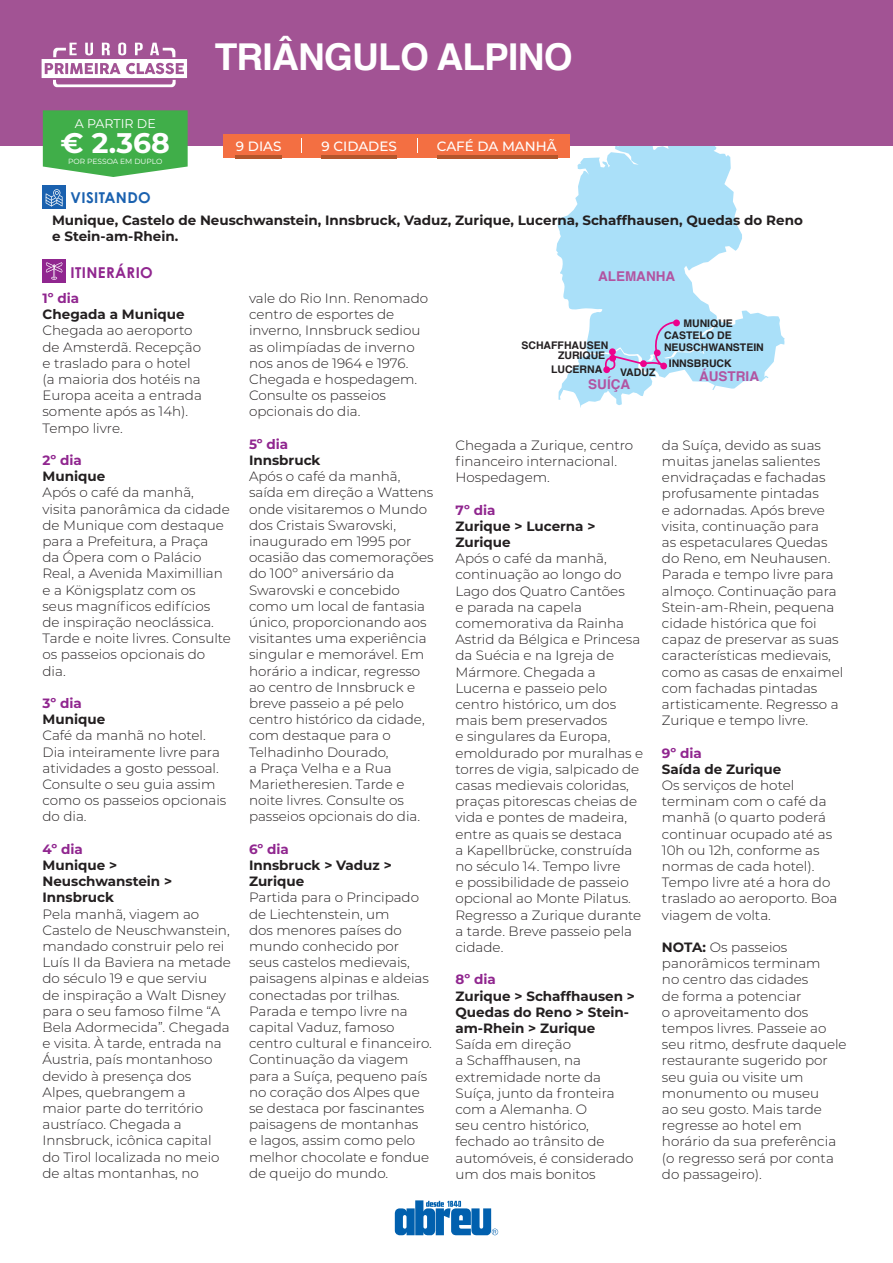
<style>
.page{position:relative;width:893px;height:1263px;background:#fff}
.page>*{position:absolute;margin:0;border:0;box-sizing:border-box;transform-origin:0 0}
.t1{font:700 37.05px "Helvetica";letter-spacing:-.02em;color:#fff}
.t2{font:700 28.35px "Montserrat";color:#fff}
.t3{font:700 15px "Century Gothic Std";letter-spacing:.025em;color:#90268f}
.t4{font:700 15px "Century Gothic Std";letter-spacing:.025em;color:#1a61af}
.t5{font:300 13.5px/16.2px "Montserrat";color:#231f20}
.t6{font:700 13.5px/16.2px "Montserrat";color:#231f20}
.t7{font:700 13.5px "Montserrat";color:#90268f}
.t8{font:500 13.5px "Montserrat";color:#fff}
.t9{font:700 13.5px "Helvetica";color:#b254a1}
.t10{font:12.6px "Montserrat";color:#fff}
.t11{font:700 10.5px/12.6px "Helvetica";color:#231f20}
.t12{font:7.5px "Montserrat";color:#fff}
.s1{font-weight:700}
</style>
<div class="page">
<svg style="left:556px;top:145px;width:186px;height:165px;fill:#aae0f9"></svg>
<svg style="left:558px;top:310px;width:226px;height:98px"></svg>
<div style="left:0;top:0;width:893px;height:145px;background:#a25394"></div>
<svg style="left:42px;top:43px;width:145px;height:44px"></svg>
<div style="left:43px;top:185px;width:23px;height:23px;background:#1a61af"></div>
<div style="left:43px;top:259px;width:23px;height:24px;background:#90268f"></div>
<svg style="left:46px;top:189px;width:17px;height:17px"></svg>
<svg style="left:46px;top:262px;width:17px;height:18px"></svg>
<div style="left:224px;top:134px;width:346px;height:23px;background:#f36f42"></div>
<hr style="left:235px;top:156px;width:46px;height:3px;background:#b4562c">
<hr style="left:321px;top:156px;width:76px;height:3px;background:#b4562c">
<hr style="left:437px;top:156px;width:120px;height:3px;background:#b4562c">
<svg style="left:301px;top:138px;width:1px;height:15px"></svg>
<svg style="left:417px;top:138px;width:1px;height:15px"></svg>
<svg style="left:43px;top:110px;width:145px;height:67px;background:#4fb357"></svg>
<svg style="left:395px;top:1200px;width:103px;height:35px"></svg>
<p class="t10" style="left:75px;top:115px;width:83px">A PARTIR DE</p>
<h2 class="t2" style="left:60px;top:123px;width:111px">€ 2.368</h2>
<p class="t12" style="left:68px;top:157px;width:96px">POR PESSOA EM DUPLO</p>
<p class="t4" style="left:71px;top:188px;width:82px">VISITANDO</p>
<h1 class="t1" style="left:215px;top:27px;width:359px">TRIÂNGULO ALPINO</h1>
<p class="t8" style="left:236px;top:137px;width:47px">9 DIAS</p>
<p class="t8" style="left:321px;top:137px;width:77px">9 CIDADES</p>
<p class="t8" style="left:437px;top:137px;width:121px">CAFÉ DA MANHÃ</p>
<p class="t6" style="left:52px;top:211px;width:752px">Munique, Castelo de Neuschwanstein, Innsbruck, Vaduz, Zurique, Lucerna, Schaffhausen, Quedas do Reno e Stein-am-Rhein.</p>
<p class="t3" style="left:71px;top:263px;width:84px">ITINERÁRIO</p>
<p class="t7" style="left:43px;top:288px;width:38px">1º dia</p>
<p class="t6" style="left:43px;top:306px;width:143px">Chegada a Munique</p>
<p class="t5" style="left:43px;top:322px;width:161px">Chegada ao aeroporto de Amsterdã. Recepção e traslado para o hotel (a maioria dos hotéis na<br>Europa aceita a entrada somente após as 14h).<br>Tempo livre.</p>
<p class="t7" style="left:43px;top:450px;width:41px">2º dia</p>
<p class="t6" style="left:43px;top:468px;width:64px">Munique</p>
<p class="t5" style="left:43px;top:484px;width:190px">Após o café da manhã, visita panorâmica da cidade de Munique com destaque para a Prefeitura, a Praça<br>da Ópera com o Palácio<br>Real, a Avenida Maximillian e a Königsplatz com os<br>seus magníficos edifícios<br>de inspiração neoclássica.<br>Tarde e noite livres. Consulte os passeios opcionais do dia.</p>
<p class="t7" style="left:43px;top:693px;width:41px">3º dia</p>
<p class="t6" style="left:43px;top:711px;width:64px">Munique</p>
<p class="t5" style="left:43px;top:727px;width:185px">Café da manhã no hotel.<br>Dia inteiramente livre para atividades a gosto pessoal.<br>Consulte o seu guia assim como os passeios opcionais do dia.</p>
<p class="t7" style="left:43px;top:839px;width:42px">4º dia</p>
<p class="t6" style="left:43px;top:856px;width:131px">Munique &gt;<br>Neuschwanstein &gt;<br>Innsbruck</p>
<p class="t5" style="left:43px;top:905px;width:190px">Pela manhã, viagem ao<br>Castelo de Neuschwanstein, mandado construir pelo rei<br>Luís II da Baviera na metade do século 19 e que serviu<br>de inspiração a Walt Disney para o seu famoso filme “A<br>Bela Adormecida”. Chegada e visita. À tarde, entrada na<br>Áustria, país montanhoso devido à presença dos<br>Alpes, quebrangem a<br>maior parte do território austríaco. Chegada a<br>Innsbruck, icônica capital do Tirol localizada no meio de altas montanhas, no</p>
<p class="t5" style="left:249px;top:290px;width:181px">vale do Rio Inn. Renomado centro de esportes de inverno, Innsbruck sediou as olimpíadas de inverno nos anos de 1964 e 1976.<br>Chegada e hospedagem.<br>Consulte os passeios opcionais do dia.</p>
<p class="t7" style="left:249px;top:434px;width:41px">5º dia</p>
<p class="t6" style="left:249px;top:451px;width:73px">Innsbruck</p>
<p class="t5" style="left:249px;top:468px;width:186px">Após o café da manhã, saída em direção a Wattens onde visitaremos o Mundo dos Cristais Swarovski, inaugurado em 1995 por ocasião das comemorações do 100º aniversário da<br>Swarovski e concebido como um local de fantasia único, proporcionando aos visitantes uma experiência singular e memorável. Em horário a indicar, regresso ao centro de Innsbruck e breve passeio a pé pelo centro histórico da cidade, com destaque para o<br>Telhadinho Dourado,<br>a Praça Velha e a Rua<br>Marietheresien. Tarde e noite livres. Consulte os passeios opcionais do dia.</p>
<p class="t7" style="left:249px;top:839px;width:41px">6º dia</p>
<p class="t6" style="left:249px;top:856px;width:144px">Innsbruck &gt; Vaduz &gt;<br>Zurique</p>
<p class="t5" style="left:249px;top:889px;width:184px">Partida para o Principado de Liechtenstein, um<br>dos menores países do mundo conhecido por seus castelos medievais, paisagens alpinas e aldeias conectadas por trilhas.<br>Parada e tempo livre na capital Vaduz, famoso centro cultural e financeiro.<br>Continuação da viagem para a Suíça, pequeno país no coração dos Alpes que se destaca por fascinantes paisagens de montanhas<br>e lagos, assim como pelo melhor chocolate e fondue de queijo do mundo.</p>
<p class="t9" style="left:598px;top:265px;width:79px">ALEMANHA</p>
<p class="t11" style="left:521px;top:339px;width:88px">SCHAFFHAUSEN</p>
<p class="t11" style="left:551px;top:363px;width:53px">LUCERNA</p>
<p class="t11" style="left:558px;top:350px;width:49px">ZURIQUE</p>
<p class="t11" style="left:620px;top:366px;width:37px">VADUZ</p>
<p class="t9" style="left:588px;top:373px;width:43px">SUÍÇA</p>
<p class="t11" style="left:683px;top:317px;width:51px">MUNIQUE</p>
<p class="t11" style="left:669px;top:357px;width:64px">INNSBRUCK</p>
<p class="t11" style="left:664px;top:329px;width:101px">CASTELO DE<br>NEUSCHWANSTEIN</p>
<p class="t9" style="left:699px;top:365px;width:61px">ÁUSTRIA</p>
<p class="t5" style="left:455px;top:436px;width:179px">Chegada a Zurique, centro financeiro internacional.<br>Hospedagem.</p>
<p class="t7" style="left:455px;top:500px;width:42px">7º dia</p>
<p class="t6" style="left:455px;top:517px;width:142px">Zurique &gt; Lucerna &gt;<br>Zurique</p>
<p class="t5" style="left:455px;top:550px;width:189px">Após o café da manhã, continuação ao longo do<br>Lago dos Quatro Cantões<br>e parada na capela comemorativa da Rainha<br>Astrid da Bélgica e Princesa da Suécia e na Igreja de<br>Mármore. Chegada a<br>Lucerna e passeio pelo centro histórico, um dos mais bem preservados<br>e singulares da Europa, emoldurado por muralhas e torres de vigia, salpicado de casas medievais coloridas, praças pitorescas cheias de vida e pontes de madeira, entre as quais se destaca<br>a Kapellbrücke, construída no século 14. Tempo livre<br>e possibilidade de passeio opcional ao Monte Pilatus.<br>Regresso a Zurique durante a tarde. Breve passeio pela cidade.</p>
<p class="t7" style="left:455px;top:970px;width:42px">8º dia</p>
<p class="t6" style="left:455px;top:987px;width:181px">Zurique &gt; Schaffhausen &gt;<br>Quedas do Reno &gt; Stein&shy;am-Rhein &gt; Zurique</p>
<p class="t5" style="left:455px;top:1036px;width:180px">Saída em direção<br>a Schaffhausen, na extremidade norte da<br>Suíça, junto da fronteira com a Alemanha. O<br>seu centro histórico, fechado ao trânsito de automóveis, é considerado um dos mais bonitos</p>
<p class="t5" style="left:662px;top:436px;width:183px">da Suíça, devido as suas muitas janelas salientes envidraçadas e fachadas profusamente pintadas<br>e adornadas. Após breve visita, continuação para<br>as espetaculares Quedas do Reno, em Neuhausen.<br>Parada e tempo livre para almoço. Continuação para<br>Stein-am-Rhein, pequena cidade histórica que foi capaz de preservar as suas características medievais, como as casas de enxaimel com fachadas pintadas artisticamente. Regresso a<br>Zurique e tempo livre.</p>
<p class="t7" style="left:662px;top:743px;width:41px">9º dia</p>
<p class="t6" style="left:662px;top:760px;width:121px">Saída de Zurique</p>
<p class="t5" style="left:662px;top:777px;width:177px">Os serviços de hotel terminam com o café da manhã (o quarto poderá continuar ocupado até as<br>10h ou 12h, conforme as normas de cada hotel).<br>Tempo livre até a hora do traslado ao aeroporto. Boa viagem de volta.</p>
<p class="t5" style="left:662px;top:939px;width:186px"><span class="s1">NOTA:</span> Os passeios panorâmicos terminam<br>no centro das cidades<br>de forma a potenciar<br>o aproveitamento dos tempos livres. Passeie ao seu ritmo, desfrute daquele restaurante sugerido por seu guia ou visite um monumento ou museu<br>ao seu gosto. Mais tarde regresse ao hotel em horário da sua preferência (o regresso será por conta do passageiro).</p>
</div>
